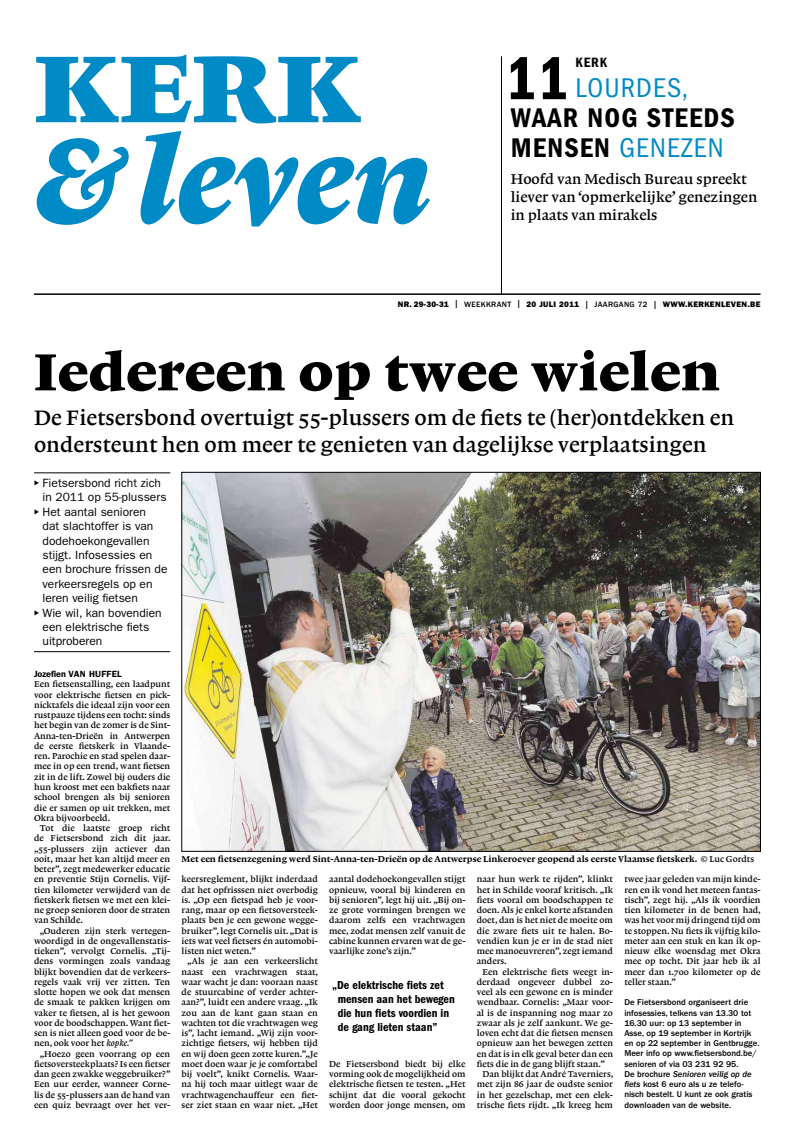
<style>
.page{position:relative;width:806px;height:1134px;background:#fff}
.page>*{position:absolute;margin:0;border:0;box-sizing:border-box;transform-origin:0 0}
.t1{font:125px "Lexicon No 1 F Italic Txt";color:#008ac6}
.t2{font:125px "Lexicon No 1 F Roman SC";color:#008ac6}
.t3{font:600 condensed 62.6px "Franklin Gothic LT";color:#000}
.t4{font:55px "Lexicon No 1 F Roman Txt";color:#000}
.t5{font:600 condensed 28px/30px "Franklin Gothic LT";letter-spacing:.065em;color:#000}
.t6{font:condensed 28px "Franklin Gothic LT";letter-spacing:.04em;color:#008ac6}
.t7{font:22px/26.4px "Lexicon No 1 B Roman Txt";color:#000}
.t8{font:15px/18px "Lexicon No 1 B Roman Txt";color:#000}
.t9{font:600 condensed 14px "Franklin Gothic LT";color:#000}
.t10{font:12px/14.4px "Franklin Gothic LT";color:#000}
.t11{font:600 condensed 12px/14px "Franklin Gothic LT";color:#000}
.t12{font:9px/10.3px "Lexicon No 1 B Roman Txt";color:#000;text-align:justify}
.t13{font:9px "Lexicon No 1 D Roman Txt";color:#000}
.t14{font:600 9px "Franklin Gothic LT";letter-spacing:.03em;color:#000}
.t15{font:500 8.8px/10.2px "Franklin Gothic LT";color:#000}
.t16{font:800 8px "Franklin Gothic LT";letter-spacing:.04em;color:#000}
.s1{font-weight:400;color:#008ac6}
.s2{font-weight:500}
.s3{font-family:"Lexicon No 1 B Italic Txt"}
.s4{font-family:"Lexicon No 1 B Roman Txt"}
.s5{font-style:italic}
</style>
<div class="page">
<hr style="left:500px;top:56px;width:1px;height:238px;background:#000">
<hr style="left:34px;top:293px;width:726px;height:2px;background:#000">
<hr style="left:34px;top:473px;width:136px;height:1px;background:#000">
<hr style="left:34px;top:651px;width:136px;height:1px;background:#000">
<img style="left:182px;top:474px;width:578px;height:378px">
<h1 class="t2" style="left:34px;top:10px;width:328px">kerk</h1>
<h1 class="t1" style="left:34px;top:109px;width:398px">&amp; leven</h1>
<h2 class="t3" style="left:505px;top:43px;width:65px">11</h2>
<h3 class="t9" style="left:575px;top:55px;width:32px">Kerk</h3>
<h3 class="t6" style="left:575px;top:72px;width:114px">LOURDES,</h3>
<h3 class="t5" style="left:510px;top:103px;width:225px">waar nog steeds mensen <span class="s1">GENEZEN</span></h3>
<h3 class="t8" style="left:510px;top:170px;width:248px">Hoofd van Medisch Bureau spreekt liever van ‘opmerkelijke’ genezingen in plaats van mirakels</h3>
<p class="t16" style="left:397px;top:299px;width:364px">NR. 29-30-31 <span class="s2">| weekkrant |</span> 20 JULI 2011 <span class="s2">| jaargang 72 |</span> WWW.KERKENLEVEN.BE</p>
<h3 class="t4" style="left:34px;top:341px;width:687px">Iedereen op twee wielen</h3>
<h3 class="t7" style="left:34px;top:405px;width:701px">De Fietsersbond overtuigt 55-plussers om de fiets te (her)ontdekken en ondersteunt hen om meer te genieten van dagelijkse verplaatsingen</h3>
<p class="t10" style="left:43px;top:476px;width:126px">Fietsersbond richt zich in 2011 op 55-plussers<br>Het aantal senioren<br>dat slachtoffer is van dodehoekongevallen stijgt. Infosessies en een brochure frissen de verkeersregels op en leren veilig fietsen<br>Wie wil, kan bovendien een elektrische fiets uitproberen</p>
<p class="t14" style="left:34px;top:669px;width:89px">Jozefien Van Huffel</p>
<p class="t12" style="left:34px;top:679px;width:138px">Een fietsenstalling, een laadpunt voor elektrische fietsen en pick&shy;nicktafels die ideaal zijn voor een rustpauze tijdens een tocht: sinds het begin van de zomer is de Sint-Anna-ten-Drieën in Antwerpen de eerste fietskerk in Vlaande&shy;ren. Parochie en stad spelen daar&shy;mee in op een trend, want fietsen zit in de lift. Zowel bij ouders die hun kroost met een bakfiets naar school brengen als bij senioren die er samen op uit trekken, met Okra bijvoorbeeld.</p>
<p class="t12" style="left:34px;top:823px;width:138px;text-indent:6px">Tot die laatste groep richt de Fietsersbond zich dit jaar. „55-plussers zijn actiever dan ooit, maar het kan altijd meer en beter”, zegt medewerker educatie en preventie Stijn Cornelis. Vijf&shy;tien kilometer verwijderd van de fietskerk fietsen we met een klei&shy;ne groep senioren door de straten van Schilde.</p>
<p class="t12" style="left:34px;top:925px;width:138px;text-indent:6px">„Ouderen zijn sterk vertegen&shy;woordigd in de ongevallenstatis&shy;tieken”, vervolgt Cornelis. „Tij&shy;dens vormingen zoals vandaag blijkt bovendien dat de verkeers&shy;regels vaak vrij ver zitten. Ten slotte hopen we ook dat mensen de smaak te pakken krijgen om vaker te fietsen, al is het gewoon voor de boodschappen. Want fiet&shy;sen is niet alleen goed voor de be&shy;nen, ook voor het <span class="s3">kopke.”</span></p>
<p class="t12" style="left:34px;top:1048px;width:138px;text-align:center">„Hoezo geen voorrang op een fietsoversteekplaats? Is een fietser dan geen zwakke weggebruiker?”<br>Een uur eerder, wanneer Corne&shy;lis de 55-plussers aan de hand van een quiz bevraagt over het ver-</p>
<p class="t13" style="left:181px;top:854px;width:573px">Met een fietsenzegening werd Sint-Anna-ten-Drieën op de Antwerpse Linkeroever geopend als eerste Vlaamse fietskerk. <span class="s4">© Luc Gordts</span></p>
<p class="t12" style="left:181px;top:874px;width:138px">keersreglement, blijkt inderdaad dat het opfrisssen niet overbodig is. „Op een fietspad heb je voor&shy;rang, maar op een fietsoversteek&shy;plaats ben je een gewone wegge&shy;bruiker”, legt Cornelis uit. „Dat is iets wat veel fietsers én automobi&shy;listen niet weten.”</p>
<p class="t12" style="left:181px;top:956px;width:138px;text-indent:6px">„Als je aan een verkeerslicht naast een vrachtwagen staat, waar wacht je dan: vooraan naast de stuurcabine of verder achter&shy;aan?”, luidt een andere vraag. „Ik zou aan de kant gaan staan en wachten tot die vrachtwagen weg is”, lacht iemand. „Wij zijn voor&shy;zichtige fietsers, wij hebben tijd en wij doen geen zotte kuren.”„Je moet doen waar je je comfortabel bij voelt”, knikt Cornelis. Waar&shy;na hij toch maar uitlegt waar de vrachtwagenchauffeur een fiet&shy;ser ziet staan en waar niet. „Het</p>
<p class="t12" style="left:329px;top:874px;width:138px">aantal dodehoekongevallen stijgt opnieuw, vooral bij kinderen en bij senioren”, legt hij uit. „Bij on&shy;ze grote vormingen brengen we daarom zelfs een vrachtwagen mee, zodat mensen zelf vanuit de cabine kunnen ervaren wat de ge&shy;vaarlijke zone’s zijn.”</p>
<h3 class="t11" style="left:337px;top:978px;width:118px;text-indent:-6px">„De elektrische fiets zet mensen aan het bewegen die hun fiets voordien in de gang lieten staan”</h3>
<p class="t12" style="left:329px;top:1059px;width:138px">De Fietsersbond biedt bij elke vorming ook de mogelijkheid om elektrische fietsen te testen. „Het schijnt dat die vooral gekocht worden door jonge mensen, om</p>
<p class="t12" style="left:476px;top:874px;width:138px">naar hun werk te rijden”, klinkt het in Schilde vooraf kritisch. „Ik fiets vooral om boodschappen te doen. Als je enkel korte afstanden doet, dan is het niet de moeite om die zware fiets uit te halen. Bo&shy;vendien kun je er in de stad niet mee manoeuvreren”, zegt iemand anders.</p>
<p class="t12" style="left:482px;top:966px;width:132px">Een elektrische fiets weegt in-</p>
<p class="t12" style="left:476px;top:977px;width:138px">derdaad ongeveer dubbel zo-</p>
<p class="t12" style="left:476px;top:987px;width:138px">veel als een gewone en is minder</p>
<p class="t12" style="left:476px;top:997px;width:138px">wendbaar. Cornelis: „Maar voor-</p>
<p class="t12" style="left:476px;top:1007px;width:138px">al is de inspanning nog maar zo</p>
<p class="t12" style="left:476px;top:1018px;width:138px">zwaar als je zelf aankunt. We ge-</p>
<p class="t12" style="left:476px;top:1028px;width:138px">loven echt dat die fietsen mensen</p>
<p class="t12" style="left:476px;top:1038px;width:138px">opnieuw aan het bewegen zetten</p>
<p class="t12" style="left:476px;top:1048px;width:138px">en dat is in elk geval beter dan een</p>
<p class="t12" style="left:476px;top:1059px;width:130px">fiets die in de gang blijft staan.”</p>
<p class="t12" style="left:482px;top:1069px;width:132px">Dan blijkt dat André Taverniers,</p>
<p class="t12" style="left:476px;top:1079px;width:138px">met zijn 86 jaar de oudste senior</p>
<p class="t12" style="left:476px;top:1089px;width:138px">in het gezelschap, met een elek-</p>
<p class="t12" style="left:476px;top:1100px;width:138px">trische fiets rijdt. „Ik kreeg hem</p>
<p class="t12" style="left:624px;top:874px;width:138px">twee jaar geleden van mijn kinde&shy;ren en ik vond het meteen fantas&shy;tisch”, zegt hij. „Als ik voordien tien kilometer in de benen had, was het voor mij dringend tijd om te stoppen. Nu fiets ik vijftig kilo&shy;meter aan een stuk en kan ik op&shy;nieuw elke woensdag met Okra mee op tocht. Dit jaar heb ik al meer dan 1.700 kilometer op de teller staan.”</p>
<p class="t15" style="left:624px;top:997px;width:137px">De Fietsersbond organiseert drie infosessies, telkens van 13.30 tot<br>16.30 uur: op 13 september in<br>Asse, op 19 september in Kortrijk en op 22 september in Gentbrugge.<br>Meer info op www.fietsersbond.be/ senioren of via 03 231 92 95.<br>De brochure <span class="s5">Senioren veilig op de fiets</span> kost 6 euro als u ze telefo&shy;nisch bestelt. U kunt ze ook gratis downloaden van de website.</p>
</div>
